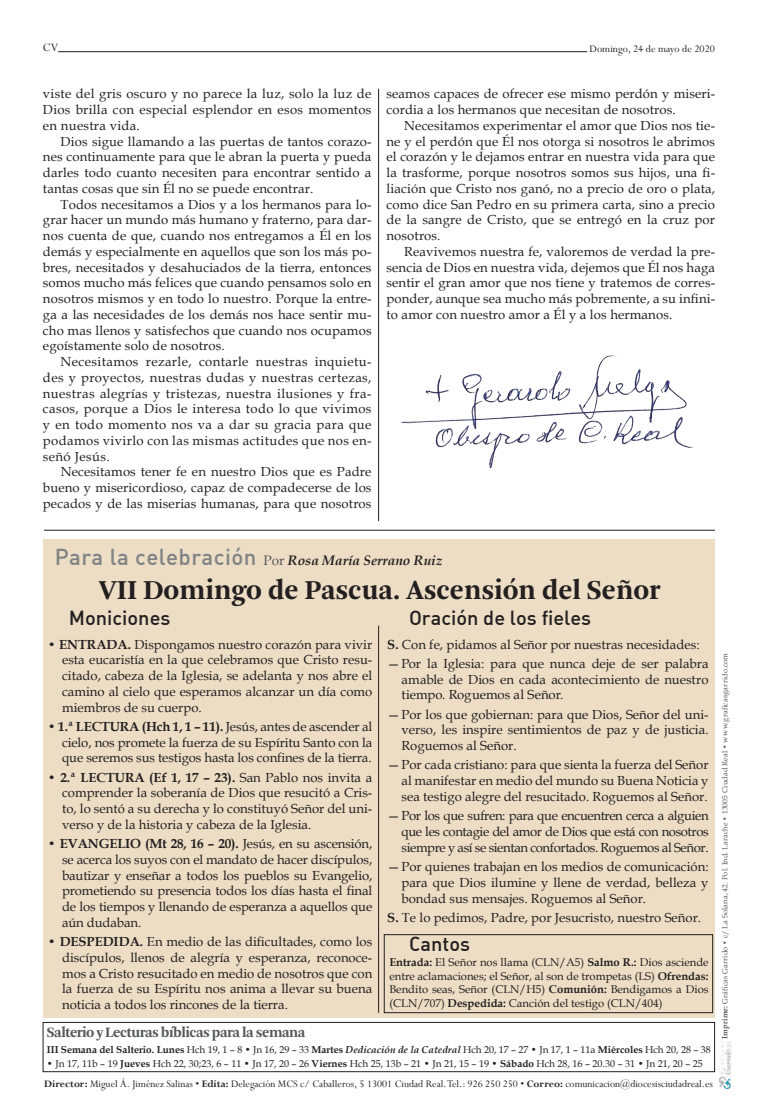
<style>
.page{position:relative;width:758px;height:1112px;background:#fff}
.page>*{position:absolute;margin:0;border:0;box-sizing:border-box;transform-origin:0 0}
.t1{font:700 28.75px "Arnhem";color:#231f20}
.t2{font:500 20px "DIN Alternate";color:#231f20}
.t3{font:700 15px "Arnhem";letter-spacing:-.03em;color:#57585a}
.t4{font:italic 700 13.75px "Book Antiqua";color:#231f20}
.t5{font:13.12px/15.8px "Book Antiqua";color:#231f20;text-align:justify}
.t6{font:12.5px "Perpetua";color:#231f20}
.t7{font:11.25px/13.5px "Book Antiqua";color:#231f20;text-align:justify}
.t8{font:11.25px "Perpetua";color:#231f20}
.t9{font:11.12px "Perpetua";color:#231f20}
.t10{font:10px "Book Antiqua";color:#231f20}
.t11{font:7.5px "Book Antiqua";letter-spacing:.02em;color:#57585a}
.s1{font-family:"DIN";font-weight:500;font-style:normal;font-size:22.5px;color:#808285}
.s2{font-weight:400;font-style:normal;color:#57585a}
.s3{font-weight:700}
.s4{font-weight:700;font-style:italic}
</style>
<div class="page">
<div style="left:43px;top:1022px;width:672px;height:50px;border:1px solid #231f20"></div>
<div style="left:44px;top:539px;width:671px;height:479px;background:#ecddc4"></div>
<hr style="left:58px;top:51px;width:529px;height:1px;background:#231f20">
<img style="left:719px;top:1042px;width:12px;height:47px">
<hr style="left:44px;top:530px;width:671px;height:1px;background:#231f20">
<hr style="left:378px;top:89px;width:1px;height:432px;background:#231f20">
<div style="left:384px;top:934px;width:328px;height:79px;border:1px solid #231f20"></div>
<hr style="left:378px;top:626px;width:1px;height:387px;background:#231f20">
<img style="left:401px;top:355px;width:292px;height:114px">
<p class="t6" style="left:43px;top:39px;width:17px">CV</p>
<p class="t8" style="left:589px;top:42px;width:127px">Domingo, 24 de mayo de 2020</p>
<p class="t5" style="left:43px;top:86px;width:330px">viste del gris oscuro y no parece la luz, solo la luz de Dios brilla con especial esplendor en esos momentos en nuestra vida.</p>
<p class="t5" style="left:43px;top:133px;width:330px;text-indent:18px">Dios sigue llamando a las puertas de tantos corazo&shy;nes continuamente para que le abran la puerta y pueda darles todo cuanto necesiten para encontrar sentido a tantas cosas que sin Él no se puede encontrar.</p>
<p class="t5" style="left:43px;top:196px;width:330px;text-indent:18px">Todos necesitamos a Dios y a los hermanos para lo&shy;grar hacer un mundo más humano y fraterno, para dar&shy;nos cuenta de que, cuando nos entregamos a Él en los demás y especialmente en aquellos que son los más po&shy;bres, necesitados y desahuciados de la tierra, entonces somos mucho más felices que cuando pensamos solo en nosotros mismos y en todo lo nuestro. Porque la entre&shy;ga a las necesidades de los demás nos hace sentir mu&shy;cho mas llenos y satisfechos que cuando nos ocupamos egoístamente solo de nosotros.</p>
<p class="t5" style="left:43px;top:353px;width:330px;text-indent:18px">Necesitamos rezarle, contarle nuestras inquietu&shy;des y proyectos, nuestras dudas y nuestras certezas, nuestras alegrías y tristezas, nuestra ilusiones y fra&shy;casos, porque a Dios le interesa todo lo que vivimos y en todo momento nos va a dar su gracia para que podamos vivirlo con las mismas actitudes que nos en&shy;señó Jesús.</p>
<p class="t5" style="left:43px;top:464px;width:330px;text-indent:18px">Necesitamos tener fe en nuestro Dios que es Padre bueno y misericordioso, capaz de compadecerse de los pecados y de las miserias humanas, para que nosotros</p>
<p class="t5" style="left:386px;top:86px;width:330px">seamos capaces de ofrecer ese mismo perdón y miseri&shy;cordia a los hermanos que necesitan de nosotros.</p>
<p class="t5" style="left:386px;top:117px;width:330px;text-indent:18px">Necesitamos experimentar el amor que Dios nos tie&shy;ne y el perdón que Él nos otorga si nosotros le abrimos el corazón y le dejamos entrar en nuestra vida para que la trasforme, porque nosotros somos sus hijos, una fi&shy;liación que Cristo nos ganó, no a precio de oro o plata, como dice San Pedro en su primera carta, sino a precio de la sangre de Cristo, que se entregó en la cruz por nosotros.</p>
<p class="t5" style="left:386px;top:243px;width:330px;text-indent:18px">Reavivemos nuestra fe, valoremos de verdad la pre&shy;sencia de Dios en nuestra vida, dejemos que Él nos haga sentir el gran amor que nos tiene y tratemos de corres&shy;ponder, aunque sea mucho más pobremente, a su infini&shy;to amor con nuestro amor a Él y a los hermanos.</p>
<p class="t4" style="left:55px;top:551px;width:389px"><span class="s1">Para la celebración</span> <span class="s2">Por</span> Rosa María Serrano Ruiz</p>
<p class="t1" style="left:99px;top:573px;width:562px">VII Domingo de Pascua. Ascensión del Señor</p>
<p class="t2" style="left:69px;top:605px;width:103px">Moniciones</p>
<p class="t2" style="left:409px;top:605px;width:184px">Oración de los fieles</p>
<p class="t5" style="left:62px;top:636px;width:312px;text-indent:-14px"><span class="s3">• ENTRADA.</span> Dispongamos nuestro corazón para vivir esta eucaristía en la que celebramos que Cristo resu&shy;citado, cabeza de la Iglesia, se adelanta y nos abre el camino al cielo que esperamos alcanzar un día como miembros de su cuerpo.</p>
<p class="t5" style="left:62px;top:718px;width:312px;text-indent:-14px"><span class="s3">• 1.ª LECTURA (Hch 1, 1 – 11).</span> Jesús, antes de ascender al cielo, nos promete la fuerza de su Espíritu Santo con la que seremos sus testigos hasta los confines de la tierra.</p>
<p class="t5" style="left:62px;top:769px;width:312px;text-indent:-14px"><span class="s3">• 2.ª LECTURA (Ef 1, 17 – 23).</span> San Pablo nos invita a comprender la soberanía de Dios que resucitó a Cris&shy;to, lo sentó a su derecha y lo constituyó Señor del uni&shy;verso y de la historia y cabeza de la Iglesia.</p>
<p class="t5" style="left:62px;top:835px;width:312px;text-indent:-14px"><span class="s3">• EVANGELIO (Mt 28, 16 – 20).</span> Jesús, en su ascensión, se acerca los suyos con el mandato de hacer discípulos, bautizar y enseñar a todos los pueblos su Evangelio, prometiendo su presencia todos los días hasta el final de los tiempos y llenando de esperanza a aquellos que aún dudaban.</p>
<p class="t5" style="left:62px;top:934px;width:312px;text-indent:-14px"><span class="s3">• DESPEDIDA.</span> En medio de las dificultades, como los discípulos, llenos de alegría y esperanza, reconoce&shy;mos a Cristo resucitado en medio de nosotros que con la fuerza de su Espíritu nos anima a llevar su buena noticia a todos los rincones de la tierra.</p>
<p class="t5" style="left:387px;top:636px;width:314px"><span class="s3">S.</span> Con fe, pidamos al Señor por nuestras necesidades:</p>
<p class="t5" style="left:401px;top:655px;width:308px;text-indent:-14px">—Por la Iglesia: para que nunca deje de ser palabra amable de Dios en cada acontecimiento de nuestro tiempo. Roguemos al Señor.</p>
<p class="t5" style="left:401px;top:706px;width:308px;text-indent:-14px">—Por los que gobiernan: para que Dios, Señor del uni&shy;verso, les inspire sentimientos de paz y de justicia.<br>Roguemos al Señor.</p>
<p class="t5" style="left:401px;top:757px;width:308px;text-indent:-14px">—Por cada cristiano: para que sienta la fuerza del Señor al manifestar en medio del mundo su Buena Noticia y sea testigo alegre del resucitado. Roguemos al Señor.</p>
<p class="t5" style="left:401px;top:808px;width:309px;text-indent:-14px">—Por los que sufren: para que encuentren cerca a alguien que les contagie del amor de Dios que está con nosotros siempre y así se sientan confortados. Roguemos al Señor.</p>
<p class="t5" style="left:401px;top:858px;width:308px;text-indent:-14px">—Por quienes trabajan en los medios de comunicación: para que Dios ilumine y llene de verdad, belleza y bondad sus mensajes. Roguemos al Señor.</p>
<p class="t5" style="left:387px;top:909px;width:315px"><span class="s3">S.</span> Te lo pedimos, Padre, por Jesucristo, nuestro Señor.</p>
<p class="t2" style="left:409px;top:931px;width:63px">Cantos</p>
<p class="t7" style="left:389px;top:955px;width:321px"><span class="s3">Entrada:</span> El Señor nos llama (CLN/A5) <span class="s3">Salmo R.:</span> Dios asciende entre aclamaciones; el Señor, al son de trompetas (LS) <span class="s3">Ofrendas:<br></span>Bendito seas, Señor (CLN/H5) <span class="s3">Comunión:</span> Bendigamos a Dios (CLN/707) <span class="s3">Despedida:</span> Canción del testigo (CLN/404)</p>
<p class="t3" style="left:47px;top:1024px;width:260px">Salterio y Lecturas bíblicas para la semana</p>
<p class="t10" style="left:47px;top:1043px;width:665px"><span class="s3">III Semana del Salterio. Lunes</span> Hch 19, 1 – 8 • Jn 16, 29 – 33 <span class="s3">Martes</span> <span class="s4">Dedicación de la Catedral</span> Hch 20, 17 – 27 • Jn 17, 1 – 11a <span class="s3">Miércoles</span> Hch 20, 28 – 38</p>
<p class="t10" style="left:47px;top:1057px;width:657px">• Jn 17, 11b – 19 <span class="s3">Jueves</span> Hch 22, 30;23, 6 – 11 • Jn 17, 20 – 26 <span class="s3">Viernes</span> Hch 25, 13b – 21 • Jn 21, 15 – 19 • <span class="s3">Sábado</span> Hch 28, 16 – 20.30 – 31 • Jn 21, 20 – 25</p>
<p class="t9" style="left:44px;top:1076px;width:670px"><span class="s3">Director:</span> Miguel Á. Jiménez Salinas • <span class="s3">Edita:</span> Delegación MCS c/ Caballeros, 5 13001 Ciudad Real. Tel.: 926 250 250 • <span class="s3">Correo:</span> comunicacion@diocesisciudadreal.es</p>
<p class="t11" style="left:719px;top:1039px;width:387px;rotate:-90deg"><span class="s3">Imprime:</span> Gráficas Garrido • c/ La Solana, 42. Pol. Ind. Larache • 13005 Ciudad Real • www.graficasgarrido.com</p>
</div>
